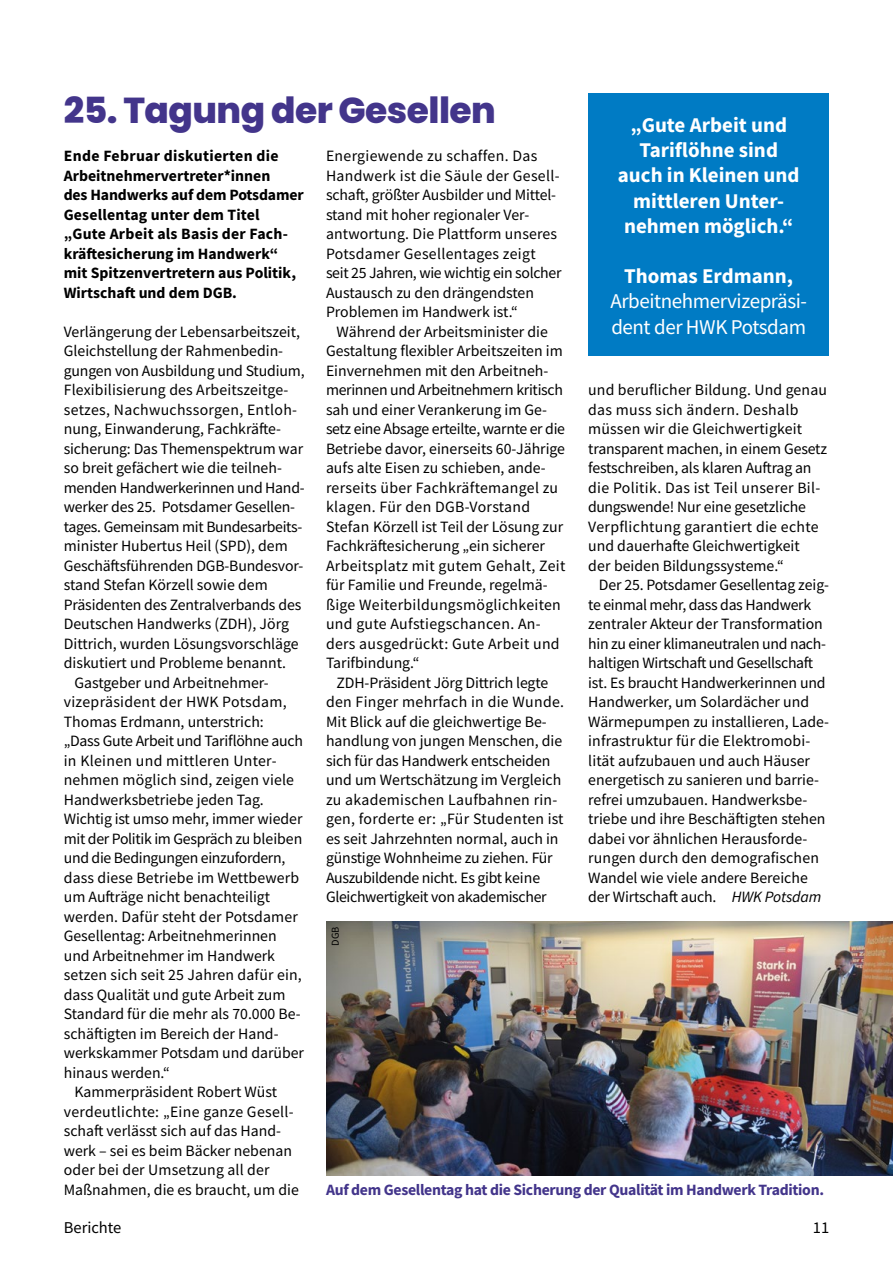
<style>
.page{position:relative;width:893px;height:1263px;background:#fff}
.page>*{position:absolute;margin:0;border:0;box-sizing:border-box;transform-origin:0 0}
.t1{font:800 36px "Poppins";letter-spacing:-.015em;color:#43358b}
.t2{font:700 21px/25.2px "Source Sans Pro";color:#fff;text-align:center}
.t3{font:21px/25.2px "Source Sans Pro";letter-spacing:-.02em;color:#fff}
.t4{font:16.5px "Source Sans Pro";color:#000}
.t5{font:15.75px/19.5px "Source Sans Pro";color:#000}
.t6{font:700 15.75px/19.5px "Source Sans Pro";color:#000}
.t7{font:15.75px "Source Sans Pro";letter-spacing:-.02em;color:#000}
.t8{font:15.75px "Source Sans Pro";letter-spacing:.02em;color:#000}
.t9{font:700 15.75px "Source Sans Pro";letter-spacing:-.02em;color:#43358b}
.t10{font:10.5px "Source Sans Pro";color:#000}
.s1{font-style:italic}
</style>
<div class="page">
<img style="left:326px;top:922px;width:567px;height:253px">
<div style="left:588px;top:94px;width:241px;height:262px;background:#007bc4"></div>
<h1 class="t1" style="left:64px;top:89px;width:434px">25. Tagung der Gesellen</h1>
<h2 class="t2" style="left:618px;top:112px;width:183px">„Gute Arbeit und<br>Tariflöhne sind auch in Kleinen und mittleren Unter&shy;nehmen möglich.“</h2>
<h2 class="t2" style="left:624px;top:263px;width:170px">Thomas Erdmann,</h2>
<h2 class="t3" style="left:610px;top:289px;width:198px">Arbeitnehmervizepräsi&shy;dent der HWK Potsdam</h2>
<p class="t6" style="left:64px;top:146px;width:241px">Ende Februar diskutierten die<br>Arbeitnehmervertreter*innen<br>des Handwerks auf dem Potsdamer<br>Gesellentag unter dem Titel „Gute Arbeit als Basis der Fach&shy;kräftesicherung im Handwerk“ mit Spitzenvertretern aus Politik,<br>Wirtschaft und dem DGB.</p>
<p class="t5" style="left:64px;top:322px;width:238px">Verlängerung der Lebensarbeitszeit,</p>
<p class="t5" style="left:64px;top:341px;width:221px">Gleichstellung der Rahmenbedin-</p>
<p class="t5" style="left:64px;top:361px;width:242px">gungen von Ausbildung und Studium,</p>
<p class="t5" style="left:64px;top:380px;width:226px">Flexibilisierung des Arbeitszeitge-</p>
<p class="t8" style="left:64px;top:400px;width:235px">setzes, Nachwuchssorgen, Entloh-</p>
<p class="t5" style="left:64px;top:419px;width:219px">nung, Einwanderung, Fachkräfte-</p>
<p class="t5" style="left:64px;top:439px;width:241px">sicherung: Das Themenspektrum war</p>
<p class="t5" style="left:64px;top:458px;width:220px">so breit gefächert wie die teilneh-</p>
<p class="t5" style="left:64px;top:478px;width:242px">menden Handwerkerinnen und Hand-</p>
<p class="t5" style="left:64px;top:497px;width:233px">werker des 25. Potsdamer Gesellen-</p>
<p class="t7" style="left:64px;top:517px;width:240px">tages. Gemeinsam mit Bundesarbeits-</p>
<p class="t5" style="left:64px;top:536px;width:226px">minister Hubertus Heil (SPD), dem</p>
<p class="t5" style="left:64px;top:556px;width:241px">Geschäftsführenden DGB-Bundesvor-</p>
<p class="t5" style="left:64px;top:575px;width:205px">stand Stefan Körzell sowie dem</p>
<p class="t5" style="left:64px;top:595px;width:239px">Präsidenten des Zentralverbands des</p>
<p class="t5" style="left:64px;top:614px;width:227px">Deutschen Handwerks (ZDH), Jörg</p>
<p class="t5" style="left:64px;top:634px;width:236px">Dittrich, wurden Lösungsvorschläge</p>
<p class="t5" style="left:64px;top:653px;width:224px">diskutiert und Probleme benannt.</p>
<p class="t5" style="left:74px;top:673px;width:196px">Gastgeber und Arbeitnehmer-</p>
<p class="t8" style="left:64px;top:692px;width:224px">vizepräsident der HWK Potsdam,</p>
<p class="t5" style="left:64px;top:712px;width:202px">Thomas Erdmann, unterstrich:</p>
<p class="t7" style="left:64px;top:731px;width:241px">„Dass Gute Arbeit und Tariflöhne auch</p>
<p class="t8" style="left:64px;top:750px;width:214px">in Kleinen und mittleren Unter-</p>
<p class="t5" style="left:64px;top:770px;width:232px">nehmen möglich sind, zeigen viele</p>
<p class="t5" style="left:64px;top:790px;width:202px">Handwerksbetriebe jeden Tag.</p>
<p class="t5" style="left:64px;top:809px;width:240px">Wichtig ist umso mehr, immer wieder</p>
<p class="t7" style="left:64px;top:828px;width:240px">mit der Politik im Gespräch zu bleiben</p>
<p class="t7" style="left:64px;top:848px;width:223px">und die Bedingungen einzufordern,</p>
<p class="t5" style="left:64px;top:868px;width:237px">dass diese Betriebe im Wettbewerb</p>
<p class="t5" style="left:64px;top:887px;width:208px">um Aufträge nicht benachteiligt</p>
<p class="t5" style="left:64px;top:907px;width:236px">werden. Dafür steht der Potsdamer</p>
<p class="t5" style="left:64px;top:926px;width:214px">Gesellentag: Arbeitnehmerinnen</p>
<p class="t5" style="left:64px;top:946px;width:213px">und Arbeitnehmer im Handwerk</p>
<p class="t5" style="left:64px;top:965px;width:239px">setzen sich seit 25 Jahren dafür ein,</p>
<p class="t5" style="left:64px;top:985px;width:223px">dass Qualität und gute Arbeit zum</p>
<p class="t5" style="left:64px;top:1004px;width:238px">Standard für die mehr als 70.000 Be-</p>
<p class="t5" style="left:64px;top:1024px;width:216px">schäftigten im Bereich der Hand-</p>
<p class="t5" style="left:64px;top:1043px;width:242px">werkskammer Potsdam und darüber</p>
<p class="t5" style="left:64px;top:1063px;width:108px">hinaus werden.“</p>
<p class="t5" style="left:74px;top:1082px;width:204px">Kammerpräsident Robert Wüst</p>
<p class="t8" style="left:64px;top:1101px;width:231px">verdeutlichte: „Eine ganze Gesell-</p>
<p class="t5" style="left:64px;top:1121px;width:219px">schaft verlässt sich auf das Hand-</p>
<p class="t5" style="left:64px;top:1141px;width:230px">werk – sei es beim Bäcker nebenan</p>
<p class="t5" style="left:64px;top:1160px;width:207px">oder bei der Umsetzung all der</p>
<p class="t5" style="left:64px;top:1180px;width:237px">Maßnahmen, die es braucht, um die</p>
<p class="t5" style="left:326px;top:146px;width:237px">Energiewende zu schaffen. Das Handwerk ist die Säule der Gesell&shy;schaft, größter Ausbilder und Mittel&shy;stand mit hoher regionaler Ver&shy;antwortung. Die Plattform unseres Potsdamer Gesellentages zeigt seit 25 Jahren, wie wichtig ein solcher Austausch zu den drängendsten Problemen im Handwerk ist.“</p>
<p class="t5" style="left:326px;top:322px;width:241px;text-indent:11px">Während der Arbeitsminister die Gestaltung flexibler Arbeitszeiten im Einvernehmen mit den Arbeitneh&shy;merinnen und Arbeitnehmern kritisch sah und einer Verankerung im Ge&shy;setz eine Absage erteilte, warnte er die Betriebe davor, einerseits 60-Jährige aufs alte Eisen zu schieben, ande&shy;rerseits über Fachkräftemangel zu klagen. Für den DGB-Vorstand Stefan Körzell ist Teil der Lösung zur Fachkräftesicherung „ein sicherer Arbeitsplatz mit gutem Gehalt, Zeit für Familie und Freunde, regelmä&shy;ßige Weiterbildungsmöglichkeiten und gute Aufstiegschancen. An&shy;ders ausgedrückt: Gute Arbeit und Tarifbindung.“</p>
<p class="t5" style="left:326px;top:673px;width:240px;text-indent:11px">ZDH-Präsident Jörg Dittrich legte den Finger mehrfach in die Wunde.<br>Mit Blick auf die gleichwertige Be&shy;handlung von jungen Menschen, die sich für das Handwerk entscheiden und um Wertschätzung im Vergleich zu akademischen Laufbahnen rin&shy;gen, forderte er: „Für Studenten ist es seit Jahrzehnten normal, auch in günstige Wohnheime zu ziehen. Für Auszubildende nicht. Es gibt keine Gleichwertigkeit von akademischer</p>
<p class="t5" style="left:588px;top:380px;width:240px">und beruflicher Bildung. Und genau das muss sich ändern. Deshalb müssen wir die Gleichwertigkeit transparent machen, in einem Gesetz festschreiben, als klaren Auftrag an die Politik. Das ist Teil unserer Bil&shy;dungswende! Nur eine gesetzliche Verpflichtung garantiert die echte und dauerhafte Gleichwertigkeit<br>der beiden Bildungssysteme.“</p>
<p class="t5" style="left:588px;top:575px;width:242px;text-indent:11px">Der 25. Potsdamer Gesellentag zeig&shy;te einmal mehr, dass das Handwerk zentraler Akteur der Transformation hin zu einer klimaneutralen und nach&shy;haltigen Wirtschaft und Gesellschaft ist. Es braucht Handwerkerinnen und Handwerker, um Solardächer und Wärmepumpen zu installieren, Lade&shy;infrastruktur für die Elektromobi&shy;lität aufzubauen und auch Häuser energetisch zu sanieren und barrie&shy;refrei umzubauen. Handwerksbe&shy;triebe und ihre Beschäftigten stehen dabei vor ähnlichen Herausforde&shy;rungen durch den demografischen Wandel wie viele andere Bereiche der Wirtschaft auch. <span class="s1">HWK Potsdam</span></p>
<p class="t10" style="left:329px;top:945px;width:21px;rotate:-90deg">DGB</p>
<p class="t9" style="left:326px;top:1179px;width:500px">Auf dem Gesellentag hat die Sicherung der Qualität im Handwerk Tradition.</p>
<p class="t4" style="left:64px;top:1217px;width:59px">Berichte</p>
<p class="t4" style="left:813px;top:1217px;width:18px">11</p>
</div>
